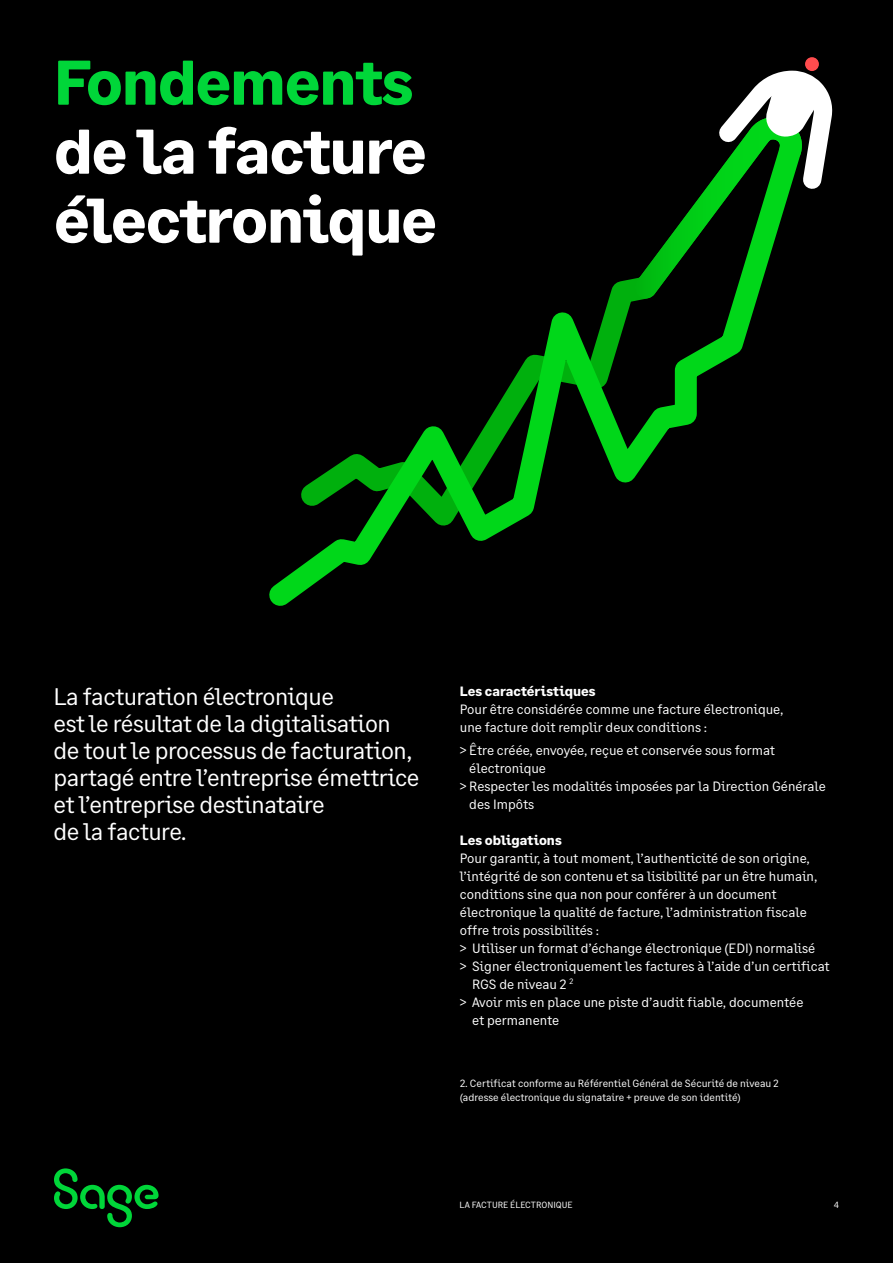
<style>
.page{position:relative;width:893px;height:1263px;background:#000}
.page>*{position:absolute;margin:0;border:0;box-sizing:border-box;transform-origin:0 0}
.t1{font:700 63px/69px "Sage Text";letter-spacing:-.02em;color:#fff}
.t2{font:700 63px "Sage Text";letter-spacing:-.02em;color:#00d639}
.t3{font:24px/27px "Sage Text";letter-spacing:-.02em;color:#fff}
.t4{font:13.5px/18px "Sage Text";color:#fff}
.t5{font:700 13.5px "Sage Text";color:#fff}
.t6{font:10.5px/13.5px "Sage Text";color:#fff}
.t7{font:9px "Sage Text";color:#fff}
</style>
<div class="page">
<svg style="left:269px;top:284px;width:482px;height:322px"></svg>
<svg style="left:805px;top:57px;width:14px;height:14px"></svg>
<svg style="left:615px;top:60px;width:218px;height:258px"></svg>
<svg style="left:54px;top:1168px;width:105px;height:59px"></svg>
<h1 class="t2" style="left:54px;top:43px;width:361px">Fondements</h1>
<h1 class="t1" style="left:54px;top:118px;width:385px">de la facture électronique</h1>
<h2 class="t3" style="left:54px;top:683px;width:367px">La facturation électronique<br>est le résultat de la digitalisation de tout le processus de facturation, partagé entre l’entreprise émettrice et l’entreprise destinataire<br>de la facture.</h2>
<p class="t5" style="left:460px;top:683px;width:137px">Les caractéristiques</p>
<p class="t4" style="left:460px;top:701px;width:325px">Pour être considérée comme une facture électronique, une facture doit remplir deux conditions :</p>
<p class="t4" style="left:460px;top:741px;width:317px">&gt; Être créée, envoyée, reçue et conservée sous format</p>
<p class="t4" style="left:469px;top:759px;width:78px">électronique</p>
<p class="t4" style="left:460px;top:777px;width:367px">&gt; Respecter les modalités imposées par la Direction Générale</p>
<p class="t4" style="left:469px;top:795px;width:67px">des Impôts</p>
<p class="t5" style="left:460px;top:831px;width:103px">Les obligations</p>
<p class="t4" style="left:460px;top:849px;width:351px">Pour garantir, à tout moment, l’authenticité de son origine,</p>
<p class="t4" style="left:460px;top:867px;width:359px">l’intégrité de son contenu et sa lisibilité par un être humain,</p>
<p class="t4" style="left:460px;top:885px;width:318px">conditions sine qua non pour conférer à un document</p>
<p class="t4" style="left:460px;top:903px;width:349px">électronique la qualité de facture, l’administration fiscale</p>
<p class="t4" style="left:460px;top:921px;width:141px">offre trois possibilités :</p>
<p class="t4" style="left:460px;top:939px;width:357px">&gt; Utiliser un format d’échange électronique (EDI) normalisé</p>
<p class="t4" style="left:460px;top:957px;width:371px">&gt; Signer électroniquement les factures à l’aide d’un certificat</p>
<p class="t4" style="left:472px;top:975px;width:103px">RGS de niveau 2 <sup>2</sup></p>
<p class="t4" style="left:460px;top:993px;width:345px">&gt; Avoir mis en place une piste d’audit fiable, documentée</p>
<p class="t4" style="left:472px;top:1011px;width:89px">et permanente</p>
<p class="t6" style="left:460px;top:1077px;width:320px">2. Certificat conforme au Référentiel Général de Sécurité de niveau 2 (adresse électronique du signataire + preuve de son identité)</p>
<p class="t7" style="left:460px;top:1200px;width:115px">LA FACTURE ÉLECTRONIQUE</p>
<p class="t7" style="left:834px;top:1200px;width:7px">4</p>
</div>
